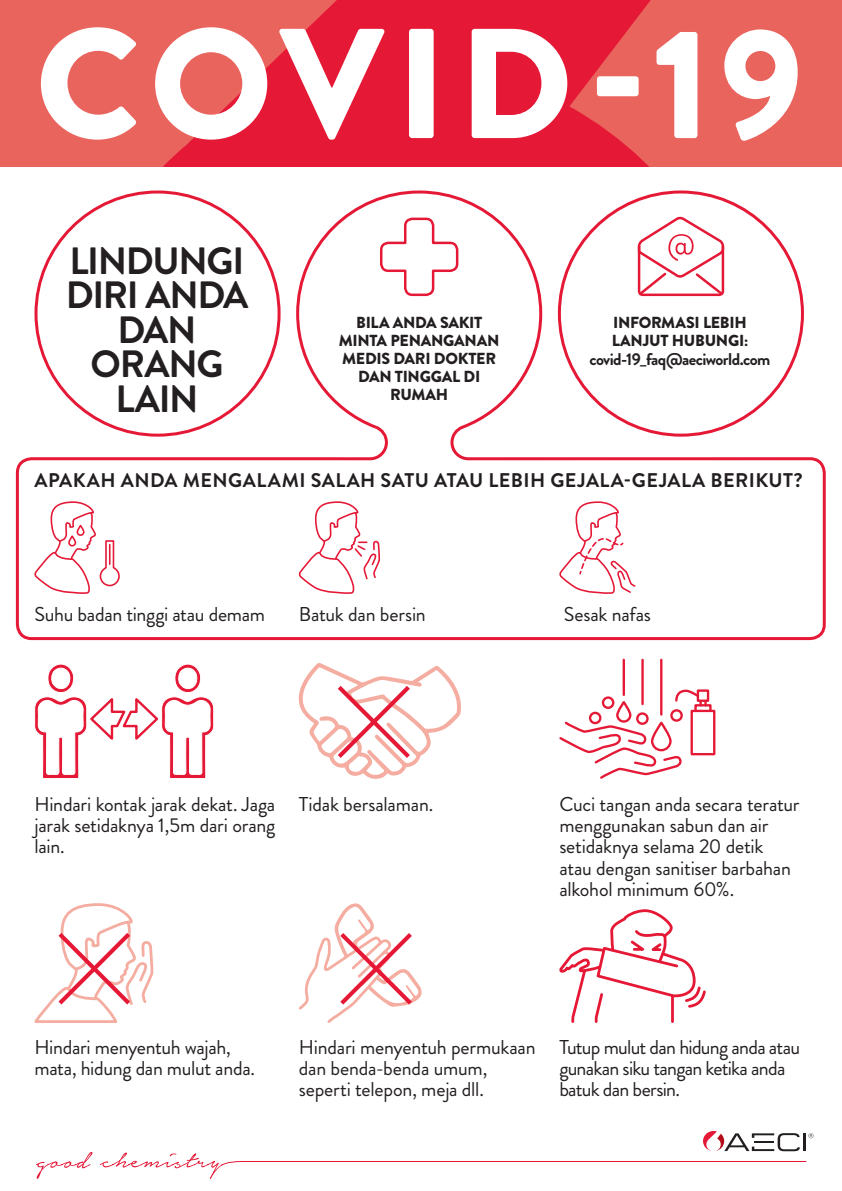
<style>
.page{position:relative;width:842px;height:1191px;background:#fff}
.page>*{position:absolute;margin:0;border:0;box-sizing:border-box;transform-origin:0 0}
.t1{font:900 156px "Brandon Grotesque";letter-spacing:.06em;color:#fff}
.t2{font:700 38px/34.4px "Brandon Grotesque";letter-spacing:-.035em;color:#231f20;text-align:center}
.t3{font:20px/21px "Brandon Grotesque";letter-spacing:-.015em;color:#231f20}
.t4{font:20px/21px "Brandon Grotesque";letter-spacing:-.035em;color:#231f20}
.t5{font:700 19.8px "Brandon Grotesque";letter-spacing:.025em;color:#231f20}
.t6{font:700 17px "Brandon Grotesque";letter-spacing:-.035em;color:#231f20}
.t7{font:900 16px/18px "Brandon Grotesque";letter-spacing:-.015em;color:#231f20}
</style>
<div class="page">
<svg style="left:296px;top:190px;width:247px;height:233px"></svg>
<svg style="left:15px;top:423px;width:811px;height:218px"></svg>
<svg style="left:34px;top:500px;width:87px;height:94px"></svg>
<svg style="left:299px;top:500px;width:81px;height:94px"></svg>
<svg style="left:559px;top:500px;width:78px;height:94px"></svg>
<div style="left:604px;top:0;width:238px;height:167px;background:#ea645e"></div>
<svg style="left:0;top:0;width:604px;height:167px;background:#e73847"></svg>
<svg style="left:36px;top:1131px;width:777px;height:48px"></svg>
<svg style="left:34px;top:613px;width:180px;height:166px"></svg>
<svg style="left:298px;top:663px;width:163px;height:116px"></svg>
<div style="left:690px;top:709px;width:25px;height:46px;border:2px solid #e51836"></div>
<div style="left:694px;top:704px;width:18px;height:8px;border:2px solid #e51836"></div>
<div style="left:697px;top:689px;width:12px;height:13px;border:2px solid #e51836"></div>
<svg style="left:675px;top:689px;width:32px;height:16px"></svg>
<svg style="left:559px;top:719px;width:123px;height:60px"></svg>
<div style="left:651px;top:721px;width:21px;height:30px;border:2px solid #e51836;border-radius:9px"></div>
<div style="left:616px;top:701px;width:15px;height:21px;border:2px solid #e51836;border-radius:6px"></div>
<div style="left:589px;top:711px;width:12px;height:13px;border:2px solid #e51836;border-radius:50%"></div>
<div style="left:602px;top:696px;width:12px;height:13px;border:2px solid #e51836;border-radius:50%"></div>
<div style="left:636px;top:712px;width:13px;height:13px;border:2px solid #e51836;border-radius:50%"></div>
<div style="left:670px;top:709px;width:13px;height:12px;border:2px solid #e51836;border-radius:50%"></div>
<hr style="left:623px;top:660px;width:2px;height:35px;background:#e51836">
<hr style="left:641px;top:660px;width:3px;height:44px;background:#e51836">
<hr style="left:660px;top:660px;width:2px;height:54px;background:#e51836">
<svg style="left:379px;top:216px;width:81px;height:81px"></svg>
<svg style="left:559px;top:909px;width:147px;height:114px"></svg>
<svg style="left:299px;top:903px;width:123px;height:120px"></svg>
<svg style="left:34px;top:903px;width:120px;height:120px"></svg>
<svg style="left:637px;top:216px;width:88px;height:81px"></svg>
<h1 class="t1" style="left:35px;top:-26px;width:769px">COVID-19</h1>
<h2 class="t2" style="left:66px;top:244px;width:184px">LINDUNGI<br>DIRI ANDA<br>DAN<br>ORANG<br>LAIN</h2>
<p class="t7" style="left:339px;top:314px;width:162px;text-align:center">BILA ANDA SAKIT<br>MINTA PENANGANAN<br>MEDIS DARI DOKTER<br>DAN TINGGAL DI<br>RUMAH</p>
<p class="t7" style="left:612px;top:314px;width:138px">INFORMASI LEBIH<br>LANJUT HUBUNGI:</p>
<p class="t6" style="left:590px;top:347px;width:182px">covid-19_faq@aeciworld.com</p>
<p class="t5" style="left:35px;top:467px;width:770px">APAKAH ANDA MENGALAMI SALAH SATU ATAU LEBIH GEJALA-GEJALA BERIKUT?</p>
<p class="t3" style="left:34px;top:603px;width:232px">Suhu badan tinggi atau demam</p>
<p class="t3" style="left:299px;top:603px;width:129px">Batuk dan bersin</p>
<p class="t3" style="left:564px;top:603px;width:89px">Sesak nafas</p>
<p class="t3" style="left:34px;top:794px;width:243px;text-align:justify">Hindari kontak jarak dekat. Jaga jarak setidaknya 1,5m dari orang lain.</p>
<p class="t3" style="left:299px;top:794px;width:136px">Tidak bersalaman.</p>
<p class="t3" style="left:559px;top:794px;width:242px">Cuci tangan anda secara teratur menggunakan sabun dan air setidaknya selama 20 detik atau dengan sanitiser barbahan alkohol minimum 60%.</p>
<p class="t3" style="left:34px;top:1037px;width:222px">Hindari menyentuh wajah, mata, hidung dan mulut anda.</p>
<p class="t3" style="left:299px;top:1037px;width:238px">Hindari menyentuh permukaan dan benda-benda umum, seperti telepon, meja dll.</p>
<p class="t4" style="left:559px;top:1037px;width:242px">Tutup mulut dan hidung anda atau gunakan siku tangan ketika anda batuk dan bersin.</p>
</div>
